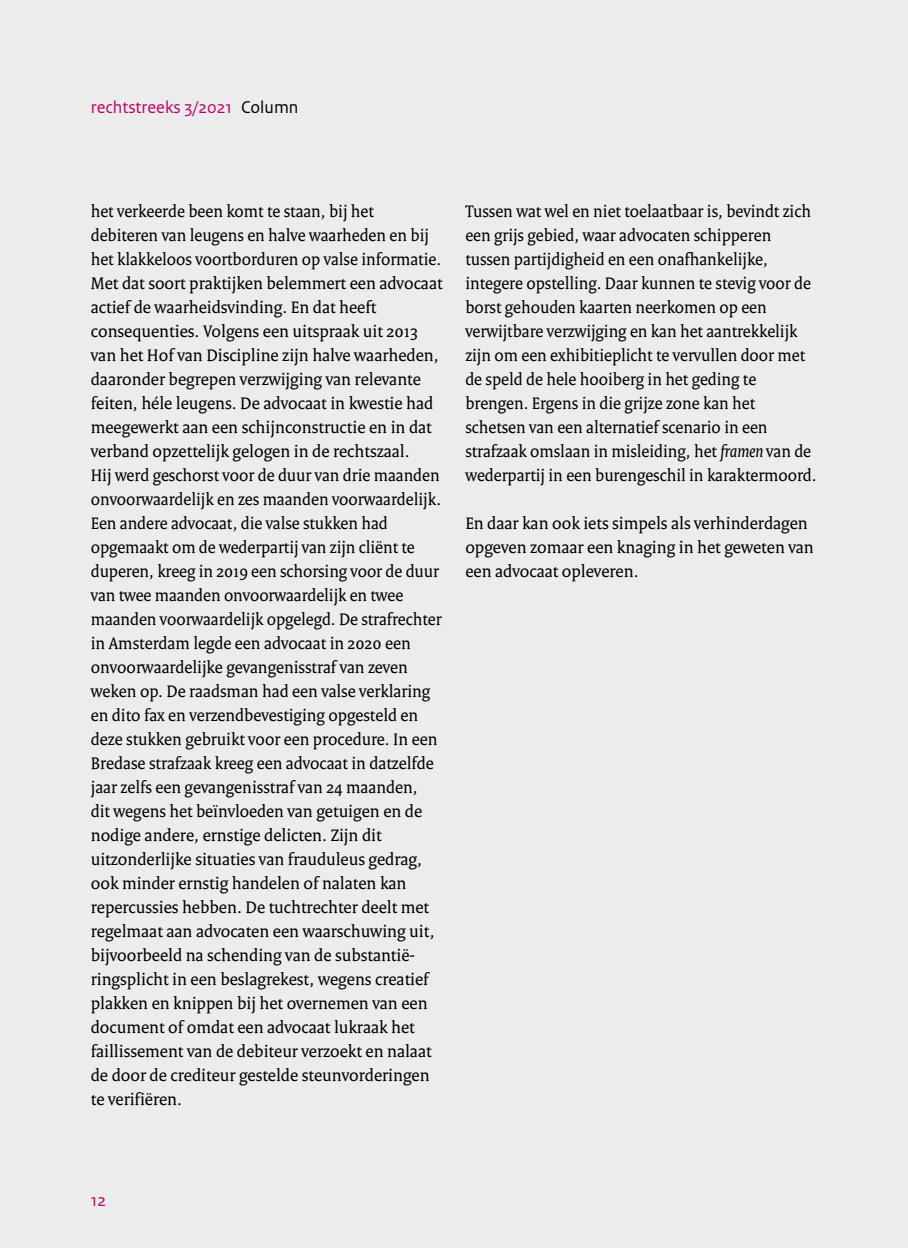
<style>
.page{position:relative;width:908px;height:1248px;background:#fff}
.page>*{position:absolute;margin:0;border:0;box-sizing:border-box;transform-origin:0 0}
.P_Broodtekst_Serif{font:18px/24px "Rijksoverheid Serif";color:#000}
.t1{font:18px "Rijksoverheid Sans Text Regular 7";color:#bd0068}
.t2{font:18px "Rijksoverheid Sans Text";color:#bd0068}
.s1{color:#000}
.s2{font-style:italic}
</style>
<div class="page">
<div style="left:0;top:0;width:907px;height:1247px;background:#ececed"></div>
<p class="t1" style="left:91px;top:97px;width:209px">rechtstreeks 3/2021 <span class="s1">Column</span></p>
<p class="P_Broodtekst_Serif" style="left:91px;top:199px;width:353px">het verkeerde been komt te staan, bij het debiteren van leugens en halve waarheden en bij het klakkeloos voortborduren op valse informatie.<br>Met dat soort praktijken belemmert een advocaat actief de waarheidsvinding. En dat heeft consequenties. Volgens een uitspraak uit 2013 van het Hof van Discipline zijn halve waarheden, daaronder begrepen verzwijging van relevante feiten, héle leugens. De advocaat in kwestie had meegewerkt aan een schijnconstructie en in dat verband opzettelijk gelogen in de rechtszaal.<br>Hij werd geschorst voor de duur van drie maanden onvoorwaardelijk en zes maanden voorwaardelijk.<br>Een andere advocaat, die valse stukken had opgemaakt om de wederpartij van zijn cliënt te duperen, kreeg in 2019 een schorsing voor de duur van twee maanden onvoorwaardelijk en twee maanden voorwaardelijk opgelegd. De strafrechter in Amsterdam legde een advocaat in 2020 een onvoorwaardelijke gevangenisstraf van zeven weken op. De raadsman had een valse verklaring en dito fax en verzendbevestiging opgesteld en deze stukken gebruikt voor een procedure. In een Bredase strafzaak kreeg een advocaat in datzelfde jaar zelfs een gevangenisstraf van 24 maanden,<br>dit wegens het beïnvloeden van getuigen en de nodige andere, ernstige delicten. Zijn dit uitzonderlijke situaties van frauduleus gedrag, ook minder ernstig handelen of nalaten kan repercussies hebben. De tuchtrechter deelt met regelmaat aan advocaten een waarschuwing uit, bijvoorbeeld na schending van de substantië&shy;ringsplicht in een beslagrekest, wegens creatief plakken en knippen bij het overnemen van een document of omdat een advocaat lukraak het faillissement van de debiteur verzoekt en nalaat de door de crediteur gestelde steunvorderingen te verifiëren.</p>
<p class="P_Broodtekst_Serif" style="left:465px;top:199px;width:352px">Tussen wat wel en niet toelaatbaar is, bevindt zich een grijs gebied, waar advocaten schipperen tussen partijdigheid en een onafhankelijke, integere opstelling. Daar kunnen te stevig voor de borst gehouden kaarten neerkomen op een verwijtbare verzwijging en kan het aantrekkelijk zijn om een exhibitieplicht te vervullen door met de speld de hele hooiberg in het geding te brengen. Ergens in die grijze zone kan het schetsen van een alternatief scenario in een strafzaak omslaan in misleiding, het <span class="s2">framen</span> van de wederpartij in een burengeschil in karaktermoord.</p>
<p class="P_Broodtekst_Serif" style="left:465px;top:511px;width:350px">En daar kan ook iets simpels als verhinderdagen opgeven zomaar een knaging in het geweten van een advocaat opleveren.</p>
<p class="t2" style="left:91px;top:1189px;width:17px">12</p>
</div>
